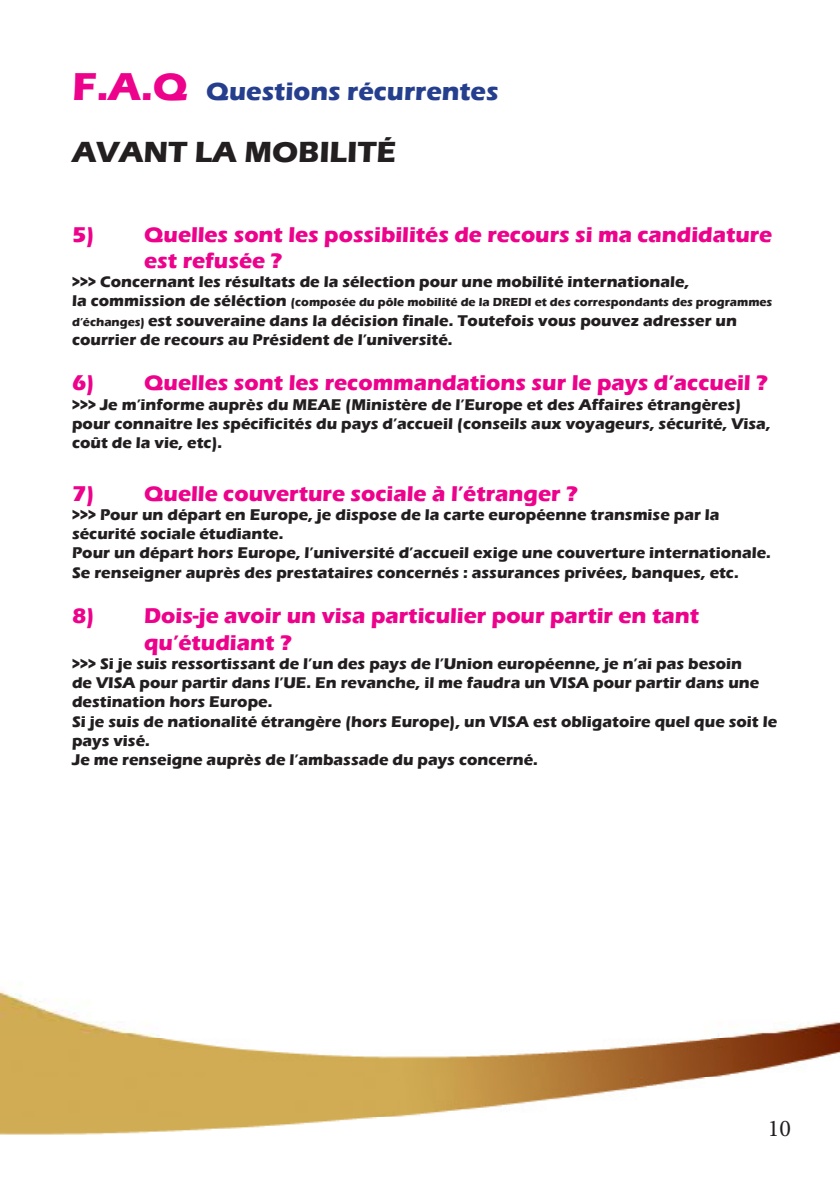
<style>
.page{position:relative;width:840px;height:1191px;background:#fff}
.page>*{position:absolute;margin:0;border:0;box-sizing:border-box;transform-origin:0 0}
.t1{font:700 30px "Eras ITC";color:#231f20}
.nom_du_programme_texte{font:700 26px "Eras ITC";color:#253f8e}
.t2{font:24px "Minion Pro";color:#231f20}
.t3{font:700 22px/26.4px "Eras ITC";color:#ed028c}
.t4{font:700 16px/19.2px "Eras ITC";color:#231f20}
.t5{font:700 12px "Eras ITC";color:#231f20}
.s1{font-size:40px;color:#ed028c}
.s2{font-size:16px}
.s3{font-size:12px}
</style>
<div class="page">
<img style="left:0;top:990px;width:839px;height:145px">
<p class="nom_du_programme_texte" style="left:72px;top:76px;width:428px"><span class="s1">F.A.Q</span> Questions récurrentes</p>
<p class="t1" style="left:72px;top:135px;width:325px">AVANT LA MOBILITÉ</p>
<p class="t3" style="left:144px;top:221px;width:629px;text-indent:-72px">5) Quelles sont les possibilités de recours si ma candidature est refusée ?</p>
<p class="t4" style="left:72px;top:272px;width:618px">&gt;&gt;&gt; Concernant les résultats de la sélection pour une mobilité internationale,</p>
<p class="t5" style="left:72px;top:295px;width:701px"><span class="s2">la commission de séléction</span> (composée du pôle mobilité de la DREDI et des correspondants des programmes</p>
<p class="t4" style="left:72px;top:311px;width:666px"><span class="s3">d’échanges)</span> est souveraine dans la décision finale. Toutefois vous pouvez adresser un courrier de recours au Président de l’université.</p>
<p class="t3" style="left:72px;top:370px;width:696px">6) Quelles sont les recommandations sur le pays d’accueil ?</p>
<p class="t4" style="left:72px;top:395px;width:699px">&gt;&gt;&gt; Je m’informe auprès du MEAE (Ministère de l’Europe et des Affaires étrangères) pour connaitre les spécificités du pays d’accueil (conseils aux voyageurs, sécurité, Visa, coût de la vie, etc).</p>
<p class="t3" style="left:72px;top:480px;width:506px">7) Quelle couverture sociale à l’étranger ?</p>
<p class="t4" style="left:72px;top:505px;width:648px">&gt;&gt;&gt; Pour un départ en Europe, je dispose de la carte européenne transmise par la</p>
<p class="t4" style="left:72px;top:524px;width:213px">sécurité sociale étudiante.</p>
<p class="t4" style="left:72px;top:543px;width:700px">Pour un départ hors Europe, l’université d’accueil exige une couverture internationale.<br>Se renseigner auprès des prestataires concernés : assurances privées, banques, etc.</p>
<p class="t3" style="left:144px;top:603px;width:556px;text-indent:-72px">8) Dois-je avoir un visa particulier pour partir en tant qu’étudiant ?</p>
<p class="t4" style="left:72px;top:654px;width:688px">&gt;&gt;&gt; Si je suis ressortissant de l’un des pays de l’Union européenne, je n’ai pas besoin de VISA pour partir dans l’UE. En revanche, il me faudra un VISA pour partir dans une destination hors Europe.</p>
<p class="t4" style="left:72px;top:711px;width:706px">Si je suis de nationalité étrangère (hors Europe), un VISA est obligatoire quel que soit le pays visé.</p>
<p class="t4" style="left:72px;top:750px;width:467px">Je me renseigne auprès de l’ambassade du pays concerné.</p>
<p class="t2" style="left:767px;top:1112px;width:25px">10</p>
</div>
